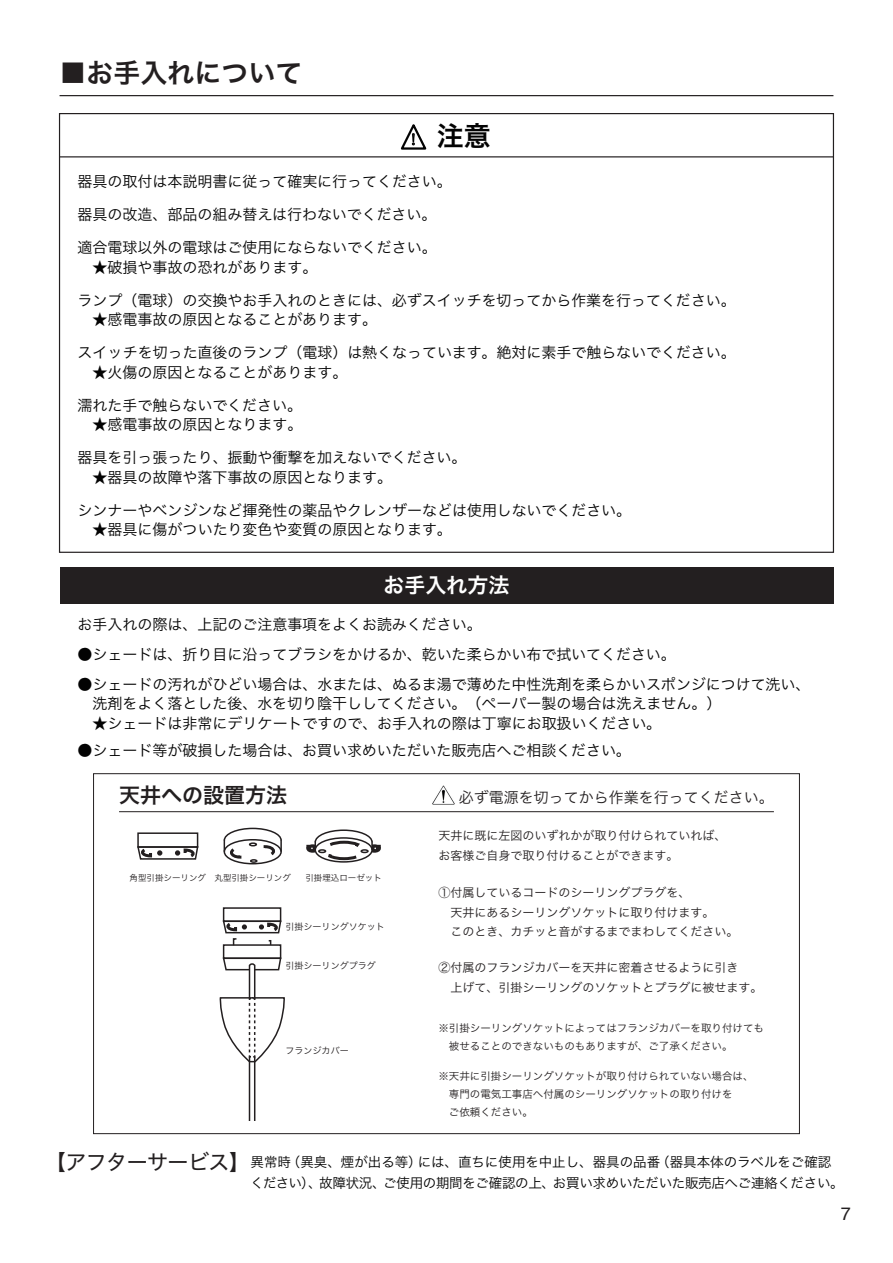
<style>
.page{position:relative;width:893px;height:1263px;background:#fff}
.page>*{position:absolute;margin:0;border:0;box-sizing:border-box;transform-origin:0 0}
.t1{font:27px "Hiragino Sans W6";color:#231f20}
.t2{font:27px "Hiragino Sans W6";color:#030303}
.t3{font:21px "Hiragino Sans W4";letter-spacing:-.025em;color:#231f20}
.t4{font:21px "Hiragino Sans W6";color:#231f20}
.t5{font:21px "Hiragino Sans W6";color:#fff}
.t6{font:18px "Helvetica";color:#231f20}
.t7{font:15px/19.5px "Hiragino Sans W3";color:#030303}
.t8{font:15px "Hiragino Sans W3";color:#231f20}
.t9{font:13.5px/21px "Hiragino Sans W3";letter-spacing:-.02em;color:#030303}
.t10{font:12px/19.5px "Hiragino Sans W3";color:#231f20}
.t11{font:10.5px/18px "Hiragino Sans W3";color:#231f20}
.t12{font:9px "Hiragino Sans W3";color:#231f20}
.t13{font:8.55px "Hiragino Sans W3";color:#231f20}
.s1{font-family:"Hira Min Pro W3";font-size:15px}
</style>
<div class="page">
<hr style="left:60px;top:95px;width:773px;height:1px;background:#231f20">
<hr style="left:60px;top:156px;width:773px;height:1px;background:#231f20">
<svg style="left:400px;top:124px;width:27px;height:26px"></svg>
<hr style="left:119px;top:811px;width:655px;height:1px;background:#231f20">
<div style="left:223px;top:907px;width:58px;height:15px;border:2px solid #231f20"></div>
<div style="left:223px;top:944px;width:58px;height:15px;border:2px solid #231f20"></div>
<svg style="left:222px;top:920px;width:60px;height:27px"></svg>
<div style="left:224px;top:839px;width:58px;height:25px;border:2px solid #231f20;border-radius:50%"></div>
<svg style="left:223px;top:827px;width:59px;height:36px"></svg>
<div style="left:315px;top:837px;width:58px;height:26px;border:2px solid #231f20;border-radius:50%"></div>
<svg style="left:306px;top:829px;width:75px;height:33px"></svg>
<div style="left:137px;top:832px;width:61px;height:16px;border:2px solid #231f20"></div>
<svg style="left:137px;top:845px;width:62px;height:15px"></svg>
<div style="left:60px;top:567px;width:773px;height:37px;background:#231f20"></div>
<img style="left:432px;top:785px;width:23px;height:20px">
<svg style="left:219px;top:957px;width:66px;height:164px"></svg>
<h1 class="t1" style="left:60px;top:48px;width:245px">■お手入れについて</h1>
<h1 class="t2" style="left:406px;top:112px;width:86px"><span class="s1">！</span> 注意</h1>
<p class="t7" style="left:78px;top:171px;width:376px">器具の取付は本説明書に従って確実に行ってください。</p>
<p class="t7" style="left:78px;top:204px;width:360px">器具の改造、部品の組み替えは行わないでください。</p>
<p class="t7" style="left:78px;top:237px;width:361px">適合電球以外の電球はご使用にならないでください。</p>
<p class="t7" style="left:93px;top:256px;width:226px">★破損や事故の恐れがあります。</p>
<p class="t7" style="left:78px;top:289px;width:660px">ランプ（電球）の交換やお手入れのときには、必ずスイッチを切ってから作業を行ってください。</p>
<p class="t7" style="left:93px;top:309px;width:286px">★感電事故の原因となることがあります。</p>
<p class="t7" style="left:78px;top:342px;width:660px">スイッチを切った直後のランプ（電球）は熱くなっています。絶対に素手で触らないでください。</p>
<p class="t7" style="left:93px;top:361px;width:256px">★火傷の原因となることがあります。</p>
<p class="t7" style="left:78px;top:394px;width:226px">濡れた手で触らないでください。</p>
<p class="t7" style="left:93px;top:414px;width:211px">★感電事故の原因となります。</p>
<p class="t7" style="left:78px;top:447px;width:390px">器具を引っ張ったり、振動や衝撃を加えないでください。</p>
<p class="t7" style="left:93px;top:466px;width:301px">★器具の故障や落下事故の原因となります。</p>
<p class="t7" style="left:78px;top:499px;width:555px">シンナーやベンジンなど揮発性の薬品やクレンザーなどは使用しないでください。</p>
<p class="t7" style="left:93px;top:519px;width:361px">★器具に傷がついたり変色や変質の原因となります。</p>
<h2 class="t5" style="left:383px;top:566px;width:127px">お手入れ方法</h2>
<p class="t7" style="left:78px;top:613px;width:406px">お手入れの際は、上記のご注意事項をよくお読みください。</p>
<p class="t7" style="left:78px;top:643px;width:600px">●シェードは、折り目に沿ってブラシをかけるか、乾いた柔らかい布で拭いてください。</p>
<p class="t7" style="left:93px;top:673px;width:719px;text-indent:-15px">●シェードの汚れがひどい場合は、水または、ぬるま湯で薄めた中性洗剤を柔らかいスポンジにつけて洗い、洗剤をよく落とした後、水を切り陰干ししてください。（ペーパー製の場合は洗えません。）</p>
<p class="t7" style="left:93px;top:712px;width:570px">★シェードは非常にデリケートですので、お手入れの際は丁寧にお取扱いください。</p>
<p class="t7" style="left:78px;top:739px;width:555px">●シェード等が破損した場合は、お買い求めいただいた販売店へご相談ください。</p>
<h2 class="t4" style="left:119px;top:776px;width:169px">天井への設置方法</h2>
<p class="t13" style="left:130px;top:870px;width:163px">角型引掛シーリング 丸型引掛シーリング</p>
<p class="t13" style="left:305px;top:870px;width:78px">引掛埋込ローゼット</p>
<p class="t12" style="left:285px;top:918px;width:101px">引掛シーリングソケット</p>
<p class="t12" style="left:285px;top:958px;width:92px">引掛シーリングプラグ</p>
<p class="t12" style="left:285px;top:1043px;width:65px">フランジカバー</p>
<p class="t8" style="left:459px;top:783px;width:316px">必ず電源を切ってから作業を行ってください。</p>
<p class="t10" style="left:438px;top:825px;width:289px">天井に既に左図のいずれかが取り付けられていれば、お客様ご自身で取り付けることができます。</p>
<p class="t10" style="left:438px;top:882px;width:301px">①付属しているコードのシーリングプラグを、<br>　天井にあるシーリングソケットに取り付けます。<br>　このとき、カチッと音がするまでまわしてください。</p>
<p class="t10" style="left:438px;top:957px;width:325px">②付属のフランジカバーを天井に密着させるように引き<br>　上げて、引掛シーリングのソケットとプラグに被せます。</p>
<p class="t11" style="left:438px;top:1019px;width:327px">※引掛シーリングソケットによってはフランジカバーを取り付けても　被せることのできないものもありますが、ご了承ください。</p>
<p class="t11" style="left:438px;top:1067px;width:316px">※天井に引掛シーリングソケットが取り付けられていない場合は、　専門の電気工事店へ付属のシーリングソケットの取り付けを<br>　ご依頼ください。</p>
<h2 class="t3" style="left:45px;top:1144px;width:207px">【アフターサービス】</h2>
<p class="t9" style="left:251px;top:1150px;width:595px">異常時（異臭、煙が出る等）には、直ちに使用を中止し、器具の品番（器具本体のラベルをご確認ください）、故障状況、ご使用の期間をご確認の上、お買い求めいただいた販売店へご連絡ください。</p>
<p class="t6" style="left:841px;top:1200px;width:12px">7</p>
</div>
